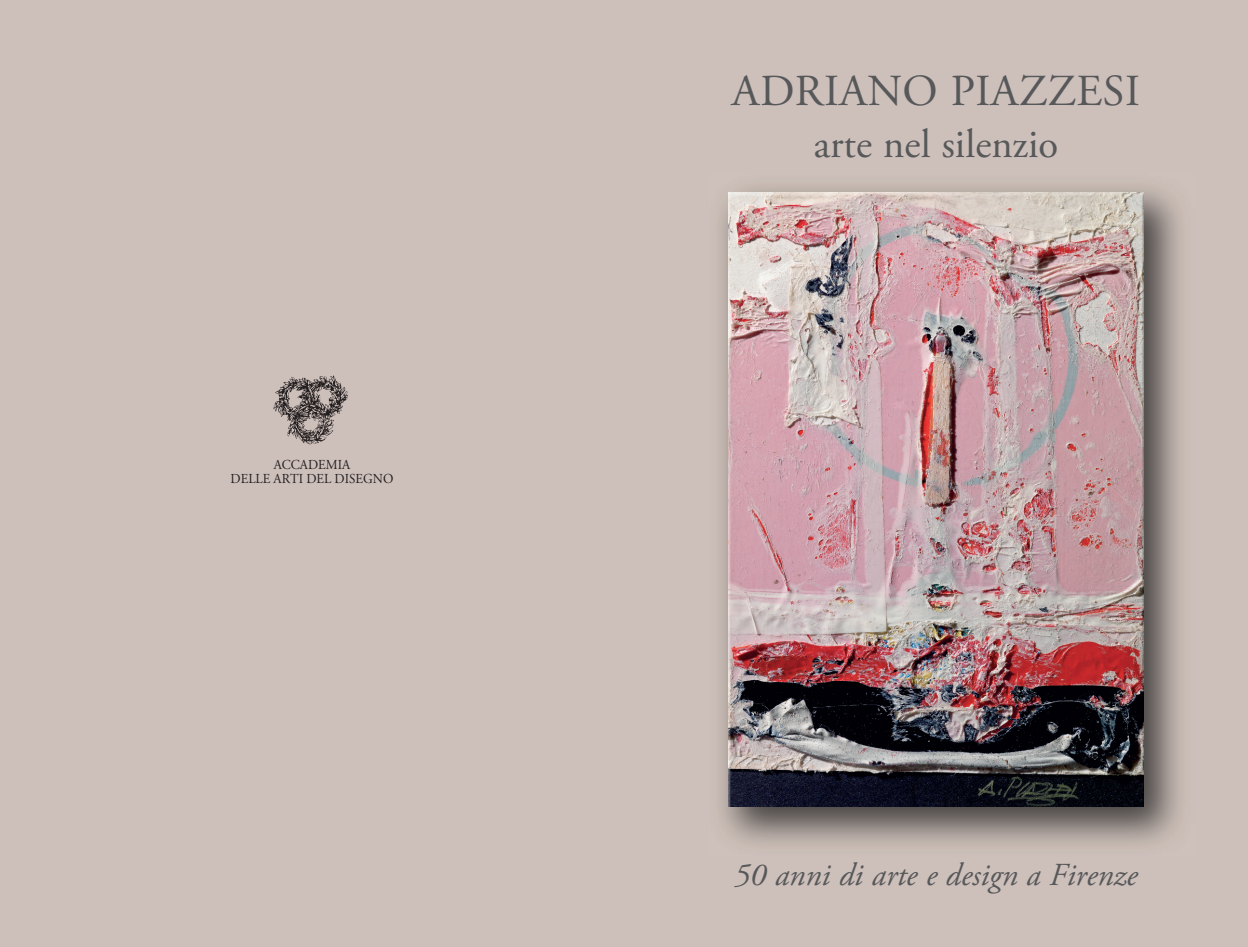
<style>
.page{position:relative;width:1248px;height:947px;background:#fff}
.page>*{position:absolute;margin:0;border:0;box-sizing:border-box;transform-origin:0 0}
.t1{font:44.2px "Adobe Garamond Pro";letter-spacing:.01em;color:#57585a}
.t2{font:40.6px "Adobe Garamond Pro";color:#57585a}
.t3{font:italic 32px "Adobe Garamond Pro";color:#57585a}
.t4{font:13.6px/14px "Adobe Garamond Pro";color:#231f20;text-align:center;scale:.95 1}
</style>
<div class="page">
<div style="left:0;top:0;width:1247px;height:947px;background:#cdbfba"></div>
<img style="left:273px;top:375px;width:75px;height:70px">
<img style="left:721px;top:186px;width:460px;height:659px">
<img style="left:728px;top:193px;width:415px;height:613px">
<p class="t4" style="left:230px;top:458px;width:173px">ACCADEMIA<br>DELLE ARTI DEL DISEGNO</p>
<h1 class="t1" style="left:732px;top:74px;width:409px">ADRIANO PIAZZESI</h1>
<h2 class="t2" style="left:813px;top:128px;width:246px">ARTE NEL SILENZIO</h2>
<h3 class="t3" style="left:734px;top:862px;width:405px">50 anni di arte e design a Firenze</h3>
</div>
